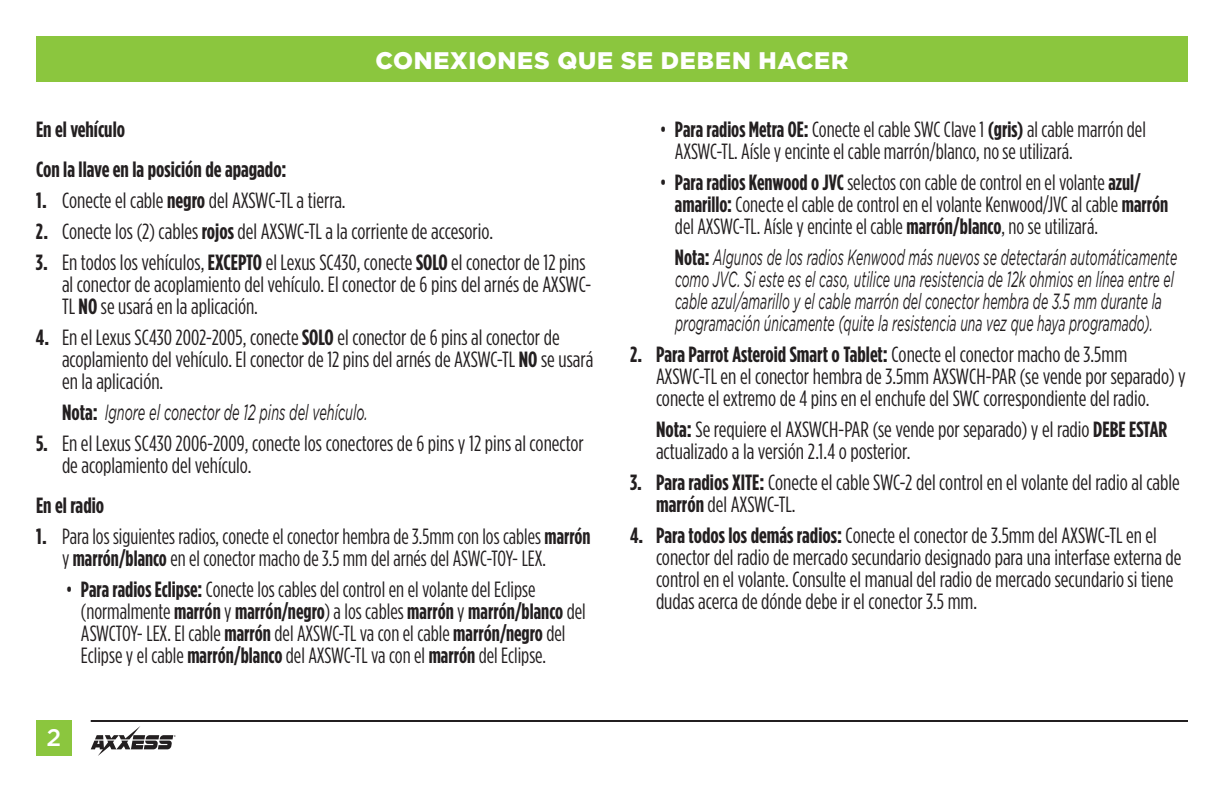
<style>
.page{position:relative;width:1224px;height:792px;background:#fff}
.page>*{position:absolute;margin:0;border:0;box-sizing:border-box;transform-origin:0 0}
.t1{font:900 24px "Gotham";letter-spacing:.03em;color:#fff}
.t2{font:500 24px "Gotham";color:#fff}
.t3{font:22px/22px "Gotham Condensed";color:#231f20}
.t4{font:italic 22px/22px "Gotham";color:#231f20;scale:.56 1}
.t5{font:22px/22px "Gotham Condensed";color:#231f20;scale:.96 1}
.t6{font:700 22px/40px "Gotham Condensed";color:#231f20}
.t7{font:italic 22px "Gotham";color:#231f20;scale:.58 1}
.s1{font-weight:700}
.s2{font-family:"Gotham Condensed";font-weight:700;font-style:normal}
</style>
<div class="page">
<div style="left:36px;top:36px;width:1152px;height:45px;background:#8bc63e"></div>
<div style="left:36px;top:720px;width:36px;height:36px;background:#8bc63e"></div>
<hr style="left:91px;top:720px;width:1097px;height:2px;background:#231f20">
<svg style="left:91px;top:726px;width:85px;height:30px"></svg>
<p class="t1" style="left:375px;top:46px;width:475px">CONEXIONES QUE SE DEBEN HACER</p>
<p class="t6" style="left:36px;top:108px;width:252px">En el vehículo<br>Con la llave en la posición de apagado:</p>
<p class="t3" style="left:36px;top:188px;width:311px"><span class="s1">1.</span> Conecte el cable <span class="s1">negro</span> del AXSWC-TL a tierra.</p>
<p class="t3" style="left:36px;top:219px;width:459px"><span class="s1">2.</span> Conecte los (2) cables <span class="s1">rojos</span> del AXSWC-TL a la corriente de accesorio.</p>
<p class="t3" style="left:62px;top:250px;width:531px;text-indent:-26px"><span class="s1">3.</span> En todos los vehículos, <span class="s1">EXCEPTO</span> el Lexus SC430, conecte <span class="s1">SOLO</span> el conector de 12 pins al conector de acoplamiento del vehículo. El conector de 6 pins del arnés de AXSWC-<br>TL <span class="s1">NO</span> se usará en la aplicación.</p>
<p class="t3" style="left:62px;top:325px;width:533px;text-indent:-26px"><span class="s1">4.</span> En el Lexus SC430 2002-2005, conecte <span class="s1">SOLO</span> el conector de 6 pins al conector de acoplamiento del vehículo. El conector de 12 pins del arnés de AXSWC-TL <span class="s1">NO</span> se usará en la aplicación.</p>
<p class="t7" style="left:62px;top:400px;width:528px"><span class="s2">Nota:</span> Ignore el conector de 12 pins del vehículo.</p>
<p class="t3" style="left:62px;top:431px;width:523px;text-indent:-26px"><span class="s1">5.</span> En el Lexus SC430 2006-2009, conecte los conectores de 6 pins y 12 pins al conector de acoplamiento del vehículo.</p>
<p class="t6" style="left:36px;top:484px;width:70px">En el radio</p>
<p class="t5" style="left:62px;top:524px;width:552px;text-indent:-26px"><span class="s1">1.</span> Para los siguientes radios, conecte el conector hembra de 3.5mm con los cables <span class="s1">marrón </span>y <span class="s1">marrón/blanco</span> en el conector macho de 3.5 mm del arnés del ASWC-TOY- LEX.</p>
<p class="t3" style="left:81px;top:577px;width:506px;text-indent:-15px">• <span class="s1">Para radios Eclipse:</span> Conecte los cables del control en el volante del Eclipse (normalmente <span class="s1">marrón</span> y <span class="s1">marrón/negro</span>) a los cables <span class="s1">marrón</span> y <span class="s1">marrón/blanco</span> del ASWCTOY- LEX. El cable <span class="s1">marrón</span> del AXSWC-TL va con el cable <span class="s1">marrón/negro</span> del Eclipse y el cable <span class="s1">marrón/blanco</span> del AXSWC-TL va con el <span class="s1">marrón</span> del Eclipse.</p>
<p class="t2" style="left:47px;top:724px;width:16px">2</p>
<p class="t3" style="left:675px;top:118px;width:472px;text-indent:-15px">• <span class="s1">Para radios Metra OE:</span> Conecte el cable SWC Clave 1 <span class="s1">(gris)</span> al cable marrón del<br>AXSWC-TL. Aísle y encinte el cable marrón/blanco, no se utilizará.</p>
<p class="t3" style="left:675px;top:171px;width:495px;text-indent:-15px">• <span class="s1">Para radios Kenwood o JVC</span> selectos con cable de control en el volante <span class="s1">azul/ amarillo:</span> Conecte el cable de control en el volante Kenwood/JVC al cable <span class="s1">marrón </span>del AXSWC-TL. Aísle y encinte el cable <span class="s1">marrón/blanco</span>, no se utilizará.</p>
<p class="t4" style="left:675px;top:246px;width:899px"><span class="s2">Nota:</span> Algunos de los radios Kenwood más nuevos se detectarán automáticamente como JVC. Si este es el caso, utilice una resistencia de 12k ohmios en línea entre el cable azul/amarillo y el cable marrón del conector hembra de 3.5 mm durante la programación únicamente (quite la resistencia una vez que haya programado).</p>
<p class="t3" style="left:656px;top:343px;width:531px;text-indent:-26px"><span class="s1">2. Para Parrot Asteroid Smart o Tablet:</span> Conecte el conector macho de 3.5mm<br>AXSWC-TL en el conector hembra de 3.5mm AXSWCH-PAR (se vende por separado) y conecte el extremo de 4 pins en el enchufe del SWC correspondiente del radio.</p>
<p class="t3" style="left:656px;top:418px;width:513px"><span class="s1">Nota:</span> Se requiere el AXSWCH-PAR (se vende por separado) y el radio <span class="s1">DEBE ESTAR </span>actualizado a la versión 2.1.4 o posterior.</p>
<p class="t3" style="left:656px;top:471px;width:525px;text-indent:-26px"><span class="s1">3. Para radios XITE:</span> Conecte el cable SWC-2 del control en el volante del radio al cable <span class="s1">marrón</span> del AXSWC-TL.</p>
<p class="t3" style="left:656px;top:524px;width:527px;text-indent:-26px"><span class="s1">4. Para todos los demás radios:</span> Conecte el conector de 3.5mm del AXSWC-TL en el conector del radio de mercado secundario designado para una interfase externa de control en el volante. Consulte el manual del radio de mercado secundario si tiene dudas acerca de dónde debe ir el conector 3.5 mm.</p>
</div>
